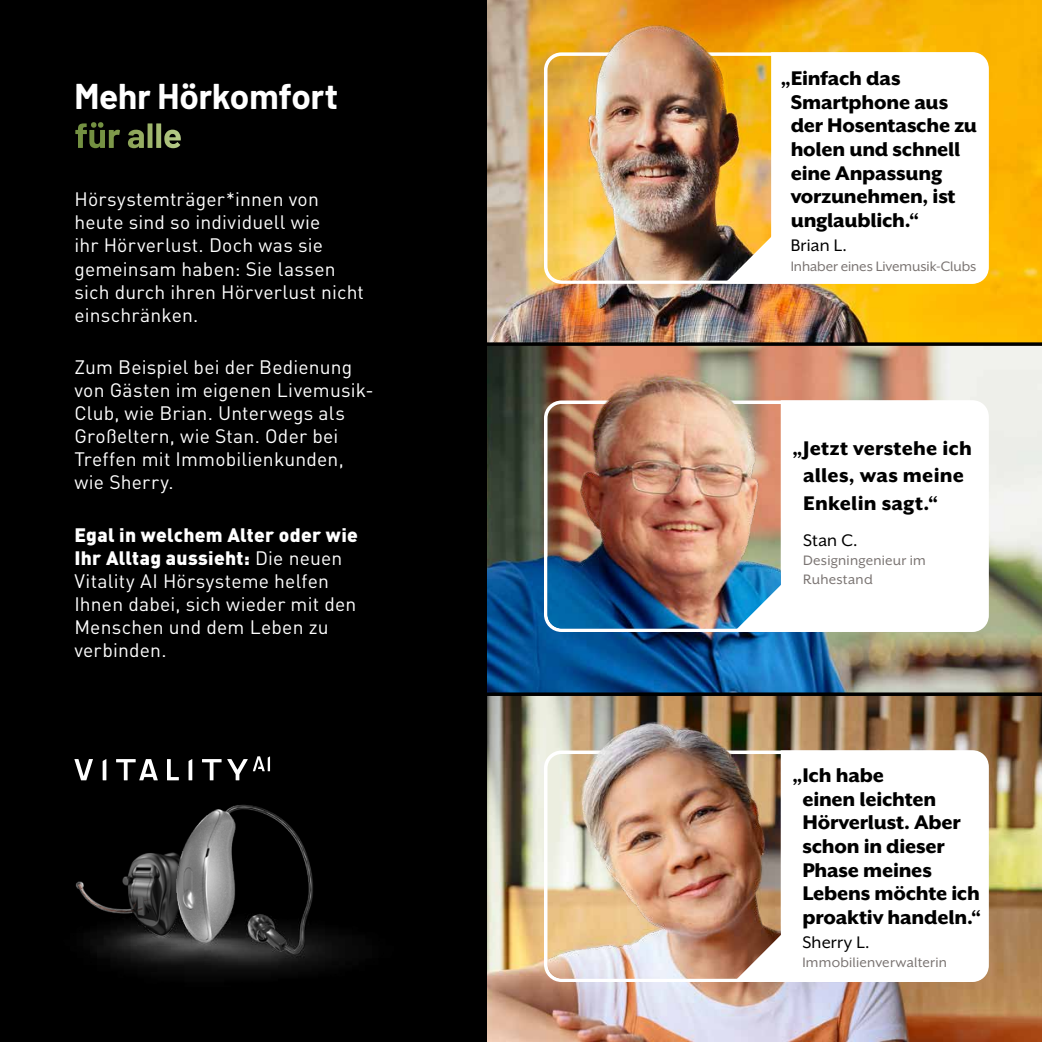
<style>
.page{position:relative;width:1042px;height:1042px;background:#fff}
.page>*{position:absolute;margin:0;border:0;box-sizing:border-box;transform-origin:0 0}
.t1{font:700 35px/38.5px "Barlow";color:#fff}
.t2{font:800 22.75px/23.6px "Mr Eaves XL San OT";letter-spacing:-.01em;color:#000}
.t3{font:800 22.75px/27.3px "Mr Eaves XL San OT";letter-spacing:.01em;color:#000}
.t4{font:19.25px/23.1px "DIN Pro";letter-spacing:.01em;color:#fff}
.t5{font:19.25px "Mr Eaves XL San OT";letter-spacing:.005em;color:#000}
.t6{font:15.75px/18.9px "Mr Eaves XL San OT";letter-spacing:.015em;color:#7a7472}
.t7{font:15.75px "Mr Eaves XL San OT";letter-spacing:-.005em;color:#7a7472}
.s1{font-weight:900}
</style>
<div class="page">
<img style="left:486px;top:0;width:556px;height:342px">
<svg style="left:771px;top:52px;width:217px;height:232px"></svg>
<img style="left:548px;top:0;width:223px;height:280px">
<img style="left:486px;top:696px;width:556px;height:346px">
<svg style="left:781px;top:750px;width:207px;height:232px"></svg>
<div style="left:544px;top:750px;width:444px;height:232px;border:4px solid #fff;border-radius:16px"></div>
<img style="left:486px;top:346px;width:556px;height:346px">
<svg style="left:781px;top:400px;width:207px;height:232px"></svg>
<div style="left:544px;top:400px;width:444px;height:232px;border:4px solid #fff;border-radius:16px"></div>
<img style="left:547px;top:346px;width:234px;height:282px">
<div style="left:0;top:0;width:486px;height:1042px;background:#000"></div>
<svg style="left:486px;top:342px;width:556px;height:4px;background:#17120b"></svg>
<svg style="left:486px;top:692px;width:556px;height:4px;background:#090e12"></svg>
<img style="left:548px;top:696px;width:233px;height:282px">
<img style="left:76px;top:804px;width:269px;height:169px">
<svg style="left:74px;top:756px;width:196px;height:24px"></svg>
<svg style="left:724px;top:231px;width:53px;height:53px"></svg>
<svg style="left:734px;top:579px;width:52px;height:53px"></svg>
<svg style="left:734px;top:929px;width:52px;height:53px"></svg>
<h1 class="t1" style="left:74px;top:75px;width:265px">Mehr Hörkomfort für alle</h1>
<p class="t4" style="left:74px;top:186px;width:291px">Hörsystemträger*innen von heute sind so individuell wie<br>ihr Hörverlust. Doch was sie gemeinsam haben: Sie lassen sich durch ihren Hörverlust nicht einschränken.</p>
<p class="t4" style="left:74px;top:354px;width:301px">Zum Beispiel bei der Bedienung von Gästen im eigenen Livemusik-<br>Club, wie Brian. Unterwegs als<br>Großeltern, wie Stan. Oder bei<br>Treffen mit Immobilienkunden, wie Sherry.</p>
<p class="t4" style="left:74px;top:522px;width:285px"><span class="s1">Egal in welchem Alter oder wie<br>Ihr Alltag aussieht:</span> Die neuen<br>Vitality AI Hörsysteme helfen<br>Ihnen dabei, sich wieder mit den<br>Menschen und dem Leben zu verbinden.</p>
<p class="t2" style="left:791px;top:67px;width:188px;text-indent:-10px">„Einfach das<br>Smartphone aus der Hosentasche zu holen und schnell eine Anpassung vorzunehmen, ist unglaublich.“</p>
<p class="t5" style="left:791px;top:235px;width:58px">Brian L.</p>
<p class="t7" style="left:791px;top:257px;width:187px">Inhaber eines Livemusik-Clubs</p>
<p class="t3" style="left:803px;top:434px;width:170px;text-indent:-11px">„Jetzt verstehe ich alles, was meine<br>Enkelin sagt.“</p>
<p class="t5" style="left:803px;top:530px;width:56px">Stan C.</p>
<p class="t6" style="left:803px;top:551px;width:124px">Designingenieur im<br>Ruhestand</p>
<p class="t2" style="left:802px;top:763px;width:180px;text-indent:-10px">„Ich habe<br>einen leichten<br>Hörverlust. Aber schon in dieser<br>Phase meines<br>Lebens möchte ich proaktiv handeln.“</p>
<p class="t5" style="left:802px;top:932px;width:69px">Sherry L.</p>
<p class="t6" style="left:802px;top:953px;width:146px">Immobilienverwalterin</p>
</div>
